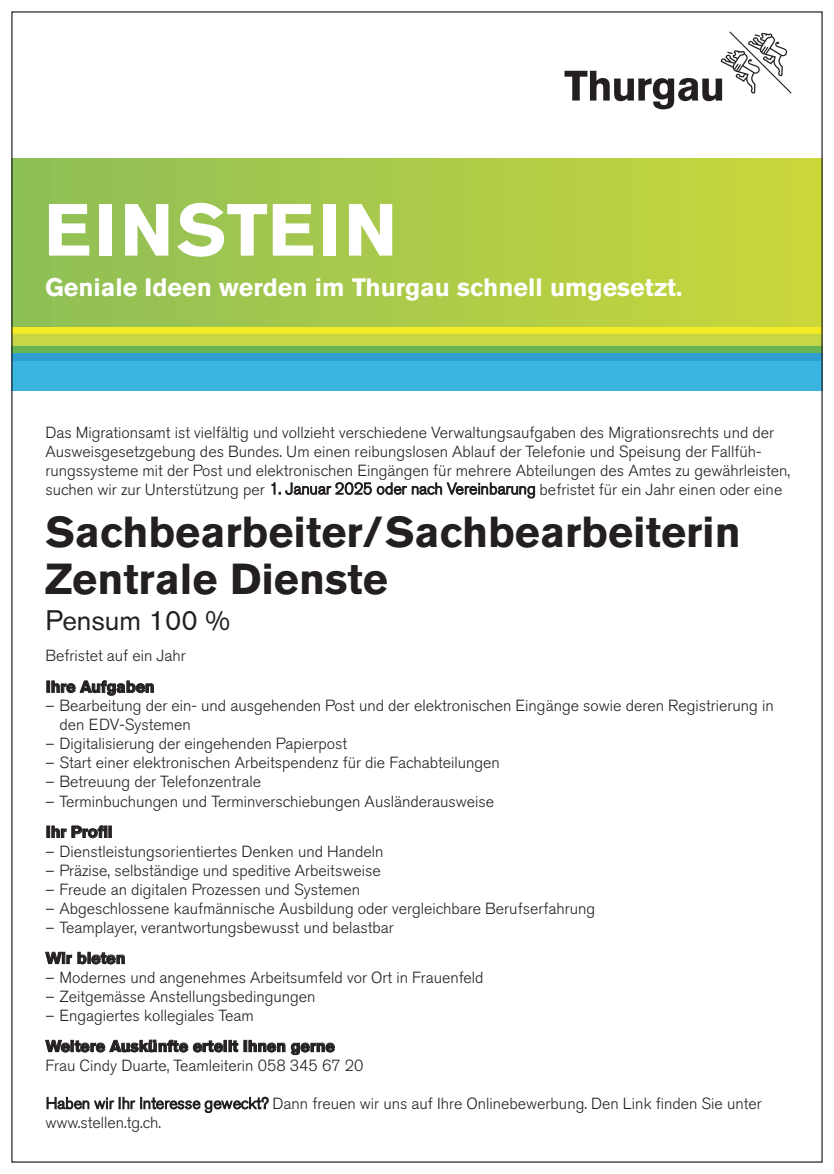
<style>
.page{position:relative;width:834px;height:1174px;background:#fff}
.page>*{position:absolute;margin:0;border:0;box-sizing:border-box;transform-origin:0 0}
.t1{font:700 73px "Akzidenz Grotesk BQ";letter-spacing:.04em;color:#fff}
.t2{font:700 43px/47px "Akzidenz Grotesk BQ";color:#231f20}
.t3{font:28px "Akzidenz Grotesk BQ";color:#231f20}
.t4{font:700 25px "Akzidenz Grotesk BQ";color:#fff}
.t5{font:300 16px/19px "Akzidenz Grotesk BQ";color:#231f20}
.t6{font:700 16px "Akzidenz Grotesk BQ";letter-spacing:-.005em;color:#231f20}
</style>
<div class="page">
<svg style="left:564px;top:32px;width:227px;height:77px"></svg>
<div style="left:11px;top:357px;width:811px;height:34px;background:#39b5df"></div>
<div style="left:11px;top:349px;width:811px;height:11px;background:#309ed1"></div>
<div style="left:11px;top:342px;width:811px;height:11px;background:#69b452"></div>
<div style="left:11px;top:319px;width:811px;height:19px;background:#f5eb24"></div>
<div style="left:13px;top:334px;width:807px;height:11px;background:#c6d646"></div>
<div style="left:11px;top:159px;width:811px;height:167px;background:linear-gradient(to right,#8dbe57,#cbd73c)"></div>
<h1 class="t1" style="left:44px;top:201px;width:355px">EINSTEIN</h1>
<h3 class="t4" style="left:45px;top:277px;width:638px">Geniale Ideen werden im Thurgau schnell umgesetzt.</h3>
<p class="t5" style="left:45px;top:423px;width:746px">Das Migrationsamt ist vielfältig und vollzieht verschiedene Verwaltungsaufgaben des Migrationsrechts und der Ausweisgesetzgebung des Bundes. Um einen reibungslosen Ablauf der Telefonie und Speisung der Fallfüh&shy;rungssysteme mit der Post und elektronischen Eingängen für mehrere Abteilungen des Amtes zu gewährleisten, suchen wir zur Unterstützung per 1. Januar 2025 oder nach Vereinbarung befristet für ein Jahr einen oder eine</p>
<h2 class="t2" style="left:45px;top:511px;width:696px">Sachbearbeiter/Sachbearbeiterin<br>Zentrale Dienste</h2>
<h3 class="t3" style="left:45px;top:610px;width:186px">Pensum 100 %</h3>
<p class="t5" style="left:45px;top:647px;width:142px">Befristet auf ein Jahr</p>
<p class="t6" style="left:46px;top:680px;width:110px">Ihre Aufgaben</p>
<p class="t5" style="left:60px;top:697px;width:715px;text-indent:-14px">– Bearbeitung der ein- und ausgehenden Post und der elektronischen Eingänge sowie deren Registrierung in den EDV-Systemen</p>
<p class="t5" style="left:45px;top:735px;width:303px">– Digitalisierung der eingehenden Papierpost</p>
<p class="t5" style="left:45px;top:754px;width:456px">– Start einer elektronischen Arbeitspendenz für die Fachabteilungen</p>
<p class="t5" style="left:45px;top:773px;width:217px">– Betreuung der Telefonzentrale</p>
<p class="t5" style="left:45px;top:792px;width:450px">– Terminbuchungen und Terminverschiebungen Ausländerausweise</p>
<p class="t6" style="left:46px;top:825px;width:68px">Ihr Profil</p>
<p class="t5" style="left:45px;top:842px;width:339px">– Dienstleistungsorientiertes Denken und Handeln</p>
<p class="t5" style="left:45px;top:861px;width:337px">– Präzise, selbständige und speditive Arbeitsweise</p>
<p class="t5" style="left:45px;top:880px;width:316px">– Freude an digitalen Prozessen und Systemen</p>
<p class="t5" style="left:45px;top:899px;width:551px">– Abgeschlossene kaufmännische Ausbildung oder vergleichbare Berufserfahrung</p>
<p class="t5" style="left:45px;top:918px;width:350px">– Teamplayer, verantwortungsbewusst und belastbar</p>
<p class="t6" style="left:46px;top:951px;width:81px">Wir bieten</p>
<p class="t5" style="left:45px;top:968px;width:439px">– Modernes und angenehmes Arbeitsumfeld vor Ort in Frauenfeld</p>
<p class="t5" style="left:45px;top:987px;width:271px">– Zeitgemässe Anstellungsbedingungen</p>
<p class="t5" style="left:45px;top:1006px;width:210px">– Engagiertes kollegiales Team</p>
<p class="t6" style="left:46px;top:1039px;width:290px">Weitere Auskünfte erteilt Ihnen gerne</p>
<p class="t5" style="left:45px;top:1056px;width:319px">Frau Cindy Duarte, Teamleiterin 058 345 67 20</p>
<p class="t5" style="left:45px;top:1094px;width:717px">Haben wir Ihr Interesse geweckt? Dann freuen wir uns auf Ihre Onlinebewerbung. Den Link finden Sie unter www.stellen.tg.ch.</p>
</div>
